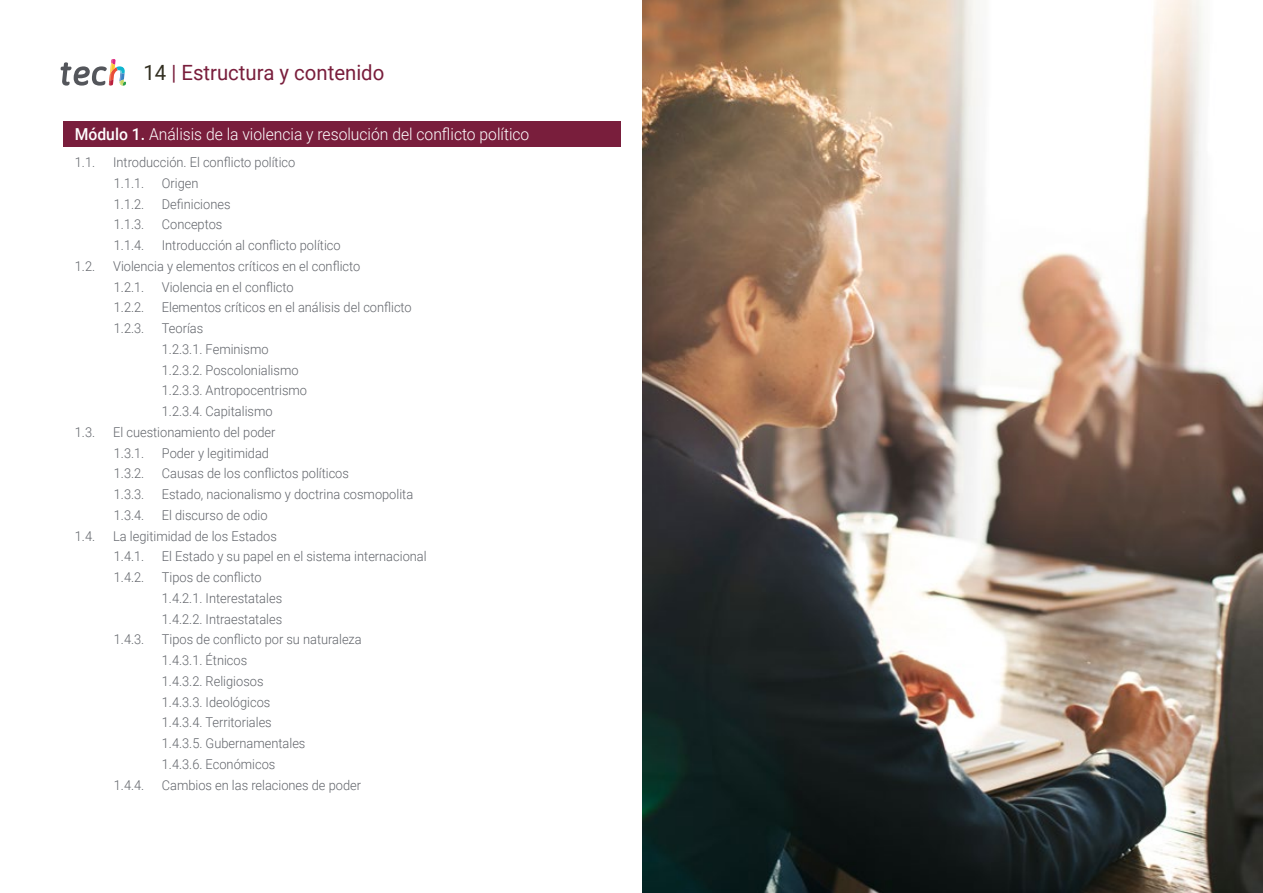
<style>
.page{position:relative;width:1263px;height:893px;background:#fff}
.page>*{position:absolute;margin:0;border:0;box-sizing:border-box;transform-origin:0 0}
.t1{font:21px "Roboto";color:#791e3c}
.t2{font:300 16.5px "Roboto";color:#fff;scale:.95 1}
.t3{font:300 13.5px/20.7px "Roboto";color:#61646a;scale:.95 1}
.s1{color:#312e20}
.s2{font-weight:500}
</style>
<div class="page">
<svg style="left:61px;top:59px;width:65px;height:27px"></svg>
<div style="left:64px;top:121px;width:557px;height:25px;background:#791e3c"></div>
<img style="left:642px;top:0;width:621px;height:893px">
<h1 class="t1" style="left:144px;top:57px;width:242px"><span class="s1">14</span> | Estructura y contenido</h1>
<p class="t2" style="left:75px;top:123px;width:480px"><span class="s2">Módulo 1.</span> Análisis de la violencia y resolución del conflicto político</p>
<p class="t3" style="left:75px;top:151px;width:23px">1.1.</p>
<p class="t3" style="left:113px;top:151px;width:193px">Introducción. El conflicto político<br>1.1.1.</p>
<p class="t3" style="left:162px;top:172px;width:40px">Origen</p>
<p class="t3" style="left:114px;top:193px;width:34px">1.1.2.</p>
<p class="t3" style="left:162px;top:193px;width:74px">Definiciones</p>
<p class="t3" style="left:114px;top:214px;width:34px">1.1.3.</p>
<p class="t3" style="left:162px;top:214px;width:65px">Conceptos</p>
<p class="t3" style="left:114px;top:234px;width:34px">1.1.4.</p>
<p class="t3" style="left:162px;top:234px;width:190px">Introducción al conflicto político</p>
<p class="t3" style="left:75px;top:255px;width:23px">1.2.</p>
<p class="t3" style="left:113px;top:255px;width:262px">Violencia y elementos críticos en el conflicto<br>1.2.1.</p>
<p class="t3" style="left:162px;top:276px;width:140px">Violencia en el conflicto</p>
<p class="t3" style="left:114px;top:297px;width:34px">1.2.2.</p>
<p class="t3" style="left:162px;top:297px;width:265px">Elementos críticos en el análisis del conflicto</p>
<p class="t3" style="left:114px;top:317px;width:34px">1.2.3.</p>
<p class="t3" style="left:162px;top:317px;width:154px">Teorías<br>1.2.3.1. Feminismo<br>1.2.3.2. Poscolonialismo<br>1.2.3.3. Antropocentrismo<br>1.2.3.4. Capitalismo</p>
<p class="t3" style="left:75px;top:421px;width:23px">1.3.</p>
<p class="t3" style="left:113px;top:421px;width:173px">El cuestionamiento del poder<br>1.3.1.</p>
<p class="t3" style="left:162px;top:442px;width:114px">Poder y legitimidad</p>
<p class="t3" style="left:114px;top:463px;width:34px">1.3.2.</p>
<p class="t3" style="left:162px;top:463px;width:198px">Causas de los conflictos políticos</p>
<p class="t3" style="left:114px;top:483px;width:34px">1.3.3.</p>
<p class="t3" style="left:162px;top:483px;width:266px">Estado, nacionalismo y doctrina cosmopolita</p>
<p class="t3" style="left:114px;top:504px;width:34px">1.3.4.</p>
<p class="t3" style="left:162px;top:504px;width:113px">El discurso de odio</p>
<p class="t3" style="left:75px;top:525px;width:23px">1.4.</p>
<p class="t3" style="left:113px;top:525px;width:174px">La legitimidad de los Estados<br>1.4.1.</p>
<p class="t3" style="left:162px;top:546px;width:280px">El Estado y su papel en el sistema internacional</p>
<p class="t3" style="left:114px;top:566px;width:34px">1.4.2.</p>
<p class="t3" style="left:162px;top:566px;width:128px">Tipos de conflicto<br>1.4.2.1. Interestatales<br>1.4.2.2. Intraestatales</p>
<p class="t3" style="left:114px;top:629px;width:34px">1.4.3.</p>
<p class="t3" style="left:162px;top:629px;width:212px">Tipos de conflicto por su naturaleza<br>1.4.3.1. Étnicos<br>1.4.3.2. Religiosos<br>1.4.3.3. Ideológicos<br>1.4.3.4. Territoriales<br>1.4.3.5. Gubernamentales<br>1.4.3.6. Económicos</p>
<p class="t3" style="left:114px;top:774px;width:34px">1.4.4.</p>
<p class="t3" style="left:162px;top:774px;width:211px">Cambios en las relaciones de poder</p>
</div>
